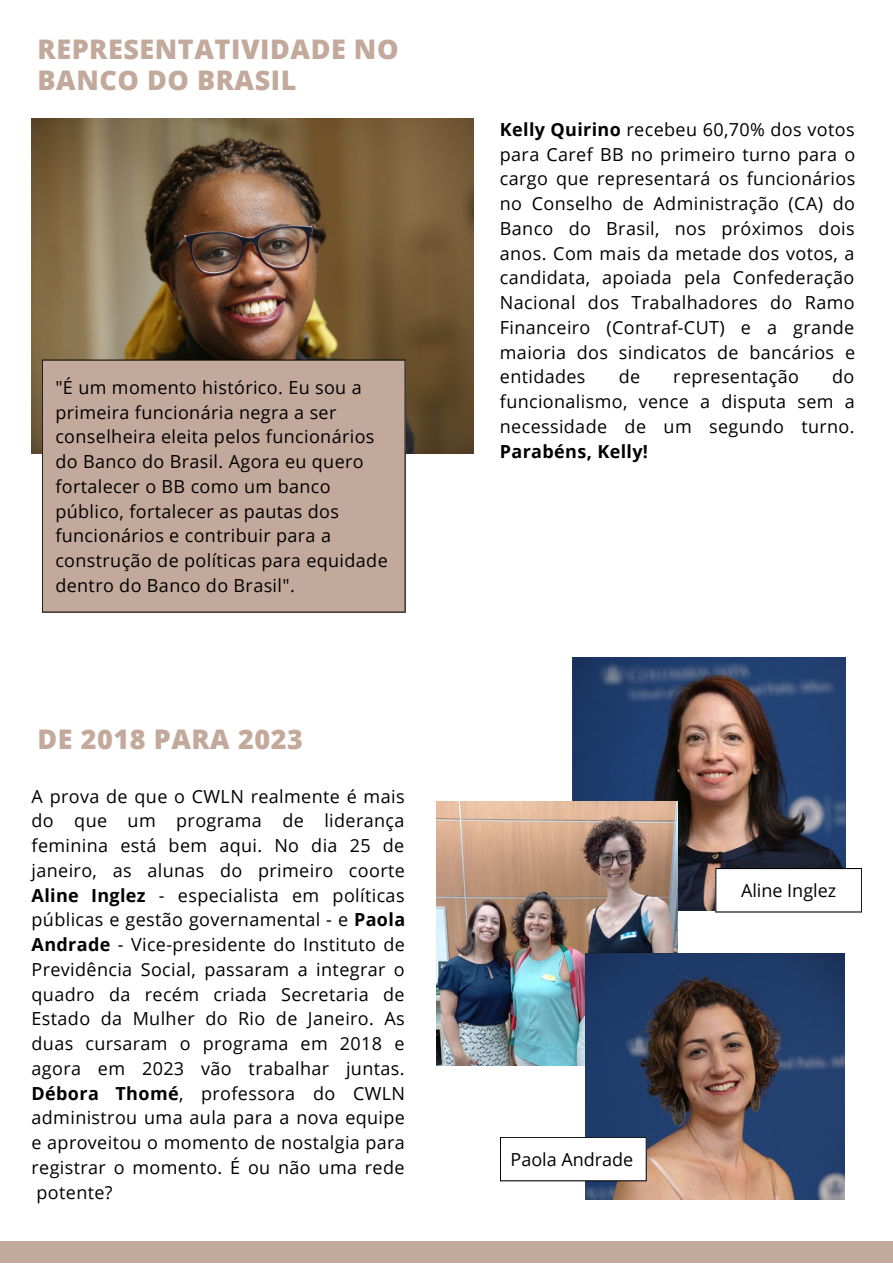
<style>
.page{position:relative;width:893px;height:1264px;background:#fff}
.page>*{position:absolute;margin:0;border:0;box-sizing:border-box;transform-origin:0 0}
.t1{font:800 27px/31.5px "Open Sans";letter-spacing:.02em;color:#c2a99b}
.t2{font:18px/24.8px "Open Sans";letter-spacing:.02em;color:#000;text-align:justify}
.t3{font:18px "Open Sans";color:#000}
.t4{font:700 18px "Open Sans";letter-spacing:.02em;color:#000}
.s1{font-weight:700}
</style>
<div class="page">
<img style="left:32px;top:119px;width:441px;height:334px">
<div style="left:0;top:1240px;width:892px;height:22px;background:#c2a99b"></div>
<div style="left:42px;top:359px;width:363px;height:253px;background:#c2a99b"></div>
<img style="left:572px;top:657px;width:273px;height:253px">
<img style="left:437px;top:801px;width:240px;height:264px">
<img style="left:585px;top:953px;width:259px;height:246px">
<svg style="left:500px;top:1136px;width:146px;height:45px"></svg>
<svg style="left:715px;top:868px;width:147px;height:44px"></svg>
<h1 class="t1" style="left:38px;top:33px;width:362px">REPRESENTATIVIDADE NO<br>BANCO DO BRASIL</h1>
<p class="t2" style="left:55px;top:374px;width:334px;text-align:left">"É um momento histórico. Eu sou a primeira funcionária negra a ser conselheira eleita pelos funcionários do Banco do Brasil. Agora eu quero fortalecer o BB como um banco público, fortalecer as pautas dos funcionários e contribuir para a construção de políticas para equidade dentro do Banco do Brasil".</p>
<h1 class="t1" style="left:38px;top:723px;width:267px">DE 2018 PARA 2023</h1>
<p class="t2" style="left:32px;top:783px;width:375px">A prova de que o CWLN realmente é mais do que um programa de liderança feminina está bem aqui. No dia 25 de janeiro, as alunas do primeiro coorte <span class="s1">Aline Inglez</span> - especialista em políticas públicas e gestão governamental - e <span class="s1">Paola Andrade</span> - Vice-presidente do Instituto de Previdência Social, passaram a integrar o quadro da recém criada Secretaria de Estado da Mulher do Rio de Janeiro. As duas cursaram o programa em 2018 e agora em 2023 vão trabalhar juntas.<br><span class="s1">Débora Thomé</span>, professora do CWLN administrou uma aula para a nova equipe e aproveitou o momento de nostalgia para registrar o momento. É ou não uma rede potente?</p>
<p class="t2" style="left:500px;top:116px;width:357px"><span class="s1">Kelly Quirino</span> recebeu 60,70% dos votos para Caref BB no primeiro turno para o cargo que representará os funcionários no Conselho de Administração (CA) do Banco do Brasil, nos próximos dois anos. Com mais da metade dos votos, a candidata, apoiada pela Confederação Nacional dos Trabalhadores do Ramo Financeiro (Contraf-CUT) e a grande maioria dos sindicatos de bancários e entidades</p>
<p class="t2" style="left:500px;top:364px;width:356px;text-indent:332px">do funcionalismo, vence a disputa sem a necessidade de um segundo turno.</p>
<p class="t4" style="left:500px;top:438px;width:150px">Parabéns, Kelly!</p>
<p class="t2" style="left:618px;top:364px;width:23px">de</p>
<p class="t2" style="left:673px;top:364px;width:127px">representação</p>
<p class="t3" style="left:510px;top:1146px;width:124px">Paola Andrade</p>
<p class="t3" style="left:741px;top:877px;width:97px">Aline Inglez</p>
</div>
